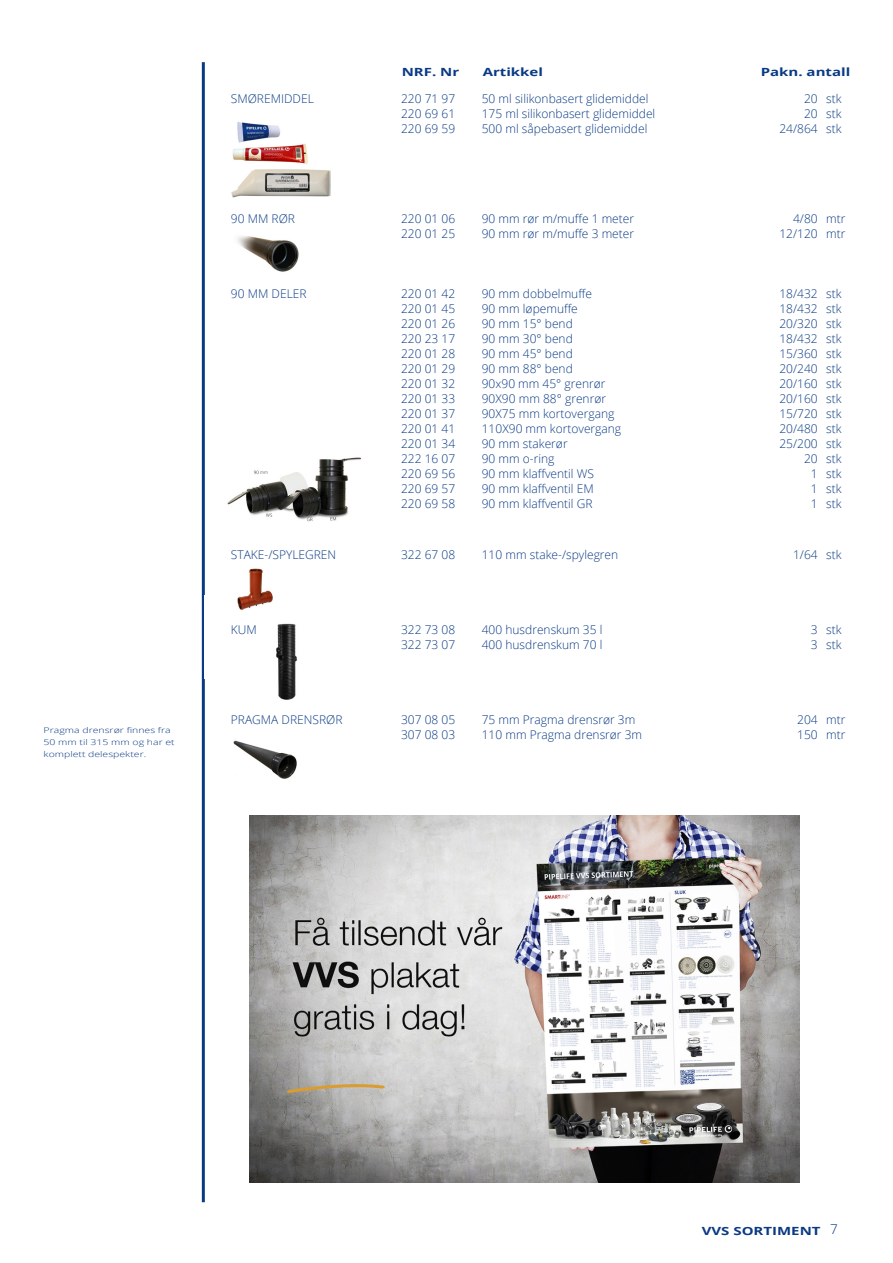
<style>
.page{position:relative;width:893px;height:1263px;background:#fff}
.page>*{position:absolute;margin:0;border:0;box-sizing:border-box;transform-origin:0 0}
.t1{font:300 13.5px "Open Sans";color:#0a3a84}
.brødtekst{font:300 12px "Open Sans";color:#0a3a84}
.t2{font:700 11.25px "Open Sans";color:#0a3a84;scale:1.33 1}
.t3{font:300 7.8px "Open Sans";color:#0a3a84;scale:1.33 1}
</style>
<div class="page">
<hr style="left:202px;top:62px;width:3px;height:1140px;background:#0a3a84">
<img style="left:237px;top:236px;width:62px;height:36px">
<img style="left:231px;top:169px;width:100px;height:29px">
<img style="left:250px;top:816px;width:549px;height:366px">
<img style="left:232px;top:144px;width:76px;height:20px">
<img style="left:237px;top:568px;width:36px;height:43px">
<img style="left:276px;top:623px;width:21px;height:77px">
<img style="left:233px;top:740px;width:64px;height:39px">
<img style="left:227px;top:457px;width:134px;height:65px">
<img style="left:237px;top:121px;width:44px;height:22px">
<p class="t3" style="left:44px;top:724px;width:97px">Pragma drensrør finnes fra</p>
<p class="t3" style="left:44px;top:736px;width:100px">50 mm til 315 mm og har et</p>
<p class="t3" style="left:44px;top:748px;width:79px">komplett delespekter.</p>
<p class="t2" style="left:402px;top:63px;width:45px">NRF. Nr</p>
<p class="t2" style="left:483px;top:63px;width:47px">Artikkel</p>
<p class="t2" style="left:761px;top:63px;width:69px">Pakn. antall</p>
<p class="brødtekst" style="left:231px;top:90px;width:84px">SMØREMIDDEL</p>
<p class="brødtekst" style="left:401px;top:90px;width:56px">220 71 97</p>
<p class="brødtekst" style="left:482px;top:90px;width:168px">50 ml silikonbasert glidemiddel</p>
<p class="brødtekst" style="left:804px;top:90px;width:39px">20 stk</p>
<p class="brødtekst" style="left:401px;top:105px;width:56px">220 69 61</p>
<p class="brødtekst" style="left:482px;top:105px;width:175px">175 ml silikonbasert glidemiddel</p>
<p class="brødtekst" style="left:804px;top:105px;width:39px">20 stk</p>
<p class="brødtekst" style="left:401px;top:120px;width:56px">220 69 59</p>
<p class="brødtekst" style="left:482px;top:120px;width:167px">500 ml såpebasert glidemiddel</p>
<p class="brødtekst" style="left:779px;top:120px;width:64px">24/864 stk</p>
<p class="brødtekst" style="left:231px;top:210px;width:66px">90 MM RØR</p>
<p class="brødtekst" style="left:401px;top:210px;width:56px">220 01 06</p>
<p class="brødtekst" style="left:482px;top:210px;width:154px">90 mm rør m/muffe 1 meter</p>
<p class="brødtekst" style="left:793px;top:210px;width:54px">4/80 mtr</p>
<p class="brødtekst" style="left:401px;top:225px;width:56px">220 01 25</p>
<p class="brødtekst" style="left:482px;top:225px;width:154px">90 mm rør m/muffe 3 meter</p>
<p class="brødtekst" style="left:779px;top:225px;width:68px">12/120 mtr</p>
<p class="brødtekst" style="left:231px;top:285px;width:77px">90 MM DELER</p>
<p class="brødtekst" style="left:401px;top:285px;width:56px">220 01 42</p>
<p class="brødtekst" style="left:482px;top:285px;width:112px">90 mm dobbelmuffe</p>
<p class="brødtekst" style="left:779px;top:285px;width:64px">18/432 stk</p>
<p class="brødtekst" style="left:401px;top:300px;width:56px">220 01 45</p>
<p class="brødtekst" style="left:482px;top:300px;width:98px">90 mm løpemuffe</p>
<p class="brødtekst" style="left:779px;top:300px;width:64px">18/432 stk</p>
<p class="brødtekst" style="left:401px;top:315px;width:56px">220 01 26</p>
<p class="brødtekst" style="left:482px;top:315px;width:93px">90 mm 15° bend</p>
<p class="brødtekst" style="left:779px;top:315px;width:64px">20/320 stk</p>
<p class="brødtekst" style="left:401px;top:330px;width:56px">220 23 17</p>
<p class="brødtekst" style="left:482px;top:330px;width:93px">90 mm 30° bend</p>
<p class="brødtekst" style="left:779px;top:330px;width:64px">18/432 stk</p>
<p class="brødtekst" style="left:401px;top:345px;width:56px">220 01 28</p>
<p class="brødtekst" style="left:482px;top:345px;width:93px">90 mm 45° bend</p>
<p class="brødtekst" style="left:779px;top:345px;width:64px">15/360 stk</p>
<p class="brødtekst" style="left:401px;top:360px;width:56px">220 01 29</p>
<p class="brødtekst" style="left:482px;top:360px;width:93px">90 mm 88° bend</p>
<p class="brødtekst" style="left:779px;top:360px;width:64px">20/240 stk</p>
<p class="brødtekst" style="left:401px;top:375px;width:56px">220 01 32</p>
<p class="brødtekst" style="left:482px;top:375px;width:125px">90x90 mm 45° grenrør</p>
<p class="brødtekst" style="left:779px;top:375px;width:64px">20/160 stk</p>
<p class="brødtekst" style="left:401px;top:390px;width:56px">220 01 33</p>
<p class="brødtekst" style="left:482px;top:390px;width:126px">90X90 mm 88° grenrør</p>
<p class="brødtekst" style="left:779px;top:390px;width:64px">20/160 stk</p>
<p class="brødtekst" style="left:401px;top:405px;width:56px">220 01 37</p>
<p class="brødtekst" style="left:482px;top:405px;width:134px">90X75 mm kortovergang</p>
<p class="brødtekst" style="left:779px;top:405px;width:64px">15/720 stk</p>
<p class="brødtekst" style="left:401px;top:420px;width:56px">220 01 41</p>
<p class="brødtekst" style="left:482px;top:420px;width:141px">110X90 mm kortovergang</p>
<p class="brødtekst" style="left:779px;top:420px;width:64px">20/480 stk</p>
<p class="brødtekst" style="left:401px;top:435px;width:56px">220 01 34</p>
<p class="brødtekst" style="left:482px;top:435px;width:87px">90 mm stakerør</p>
<p class="brødtekst" style="left:779px;top:435px;width:64px">25/200 stk</p>
<p class="brødtekst" style="left:401px;top:450px;width:56px">222 16 07</p>
<p class="brødtekst" style="left:482px;top:450px;width:74px">90 mm o-ring</p>
<p class="brødtekst" style="left:804px;top:450px;width:39px">20 stk</p>
<p class="brødtekst" style="left:401px;top:465px;width:56px">220 69 56</p>
<p class="brødtekst" style="left:482px;top:465px;width:114px">90 mm klaffventil WS</p>
<p class="brødtekst" style="left:811px;top:465px;width:32px">1 stk</p>
<p class="brødtekst" style="left:401px;top:480px;width:56px">220 69 57</p>
<p class="brødtekst" style="left:482px;top:480px;width:113px">90 mm klaffventil EM</p>
<p class="brødtekst" style="left:811px;top:480px;width:32px">1 stk</p>
<p class="brødtekst" style="left:401px;top:495px;width:56px">220 69 58</p>
<p class="brødtekst" style="left:482px;top:495px;width:112px">90 mm klaffventil GR</p>
<p class="brødtekst" style="left:811px;top:495px;width:32px">1 stk</p>
<p class="brødtekst" style="left:231px;top:547px;width:107px">STAKE-/SPYLEGREN</p>
<p class="brødtekst" style="left:401px;top:547px;width:56px">322 67 08</p>
<p class="brødtekst" style="left:482px;top:547px;width:138px">110 mm stake-/spylegren</p>
<p class="brødtekst" style="left:793px;top:547px;width:50px">1/64 stk</p>
<p class="brødtekst" style="left:231px;top:622px;width:27px">KUM</p>
<p class="brødtekst" style="left:401px;top:622px;width:56px">322 73 08</p>
<p class="brødtekst" style="left:482px;top:622px;width:122px">400 husdrenskum 35 l</p>
<p class="brødtekst" style="left:811px;top:622px;width:32px">3 stk</p>
<p class="brødtekst" style="left:401px;top:637px;width:56px">322 73 07</p>
<p class="brødtekst" style="left:482px;top:637px;width:122px">400 husdrenskum 70 l</p>
<p class="brødtekst" style="left:811px;top:637px;width:32px">3 stk</p>
<p class="brødtekst" style="left:231px;top:712px;width:113px">PRAGMA DRENSRØR</p>
<p class="brødtekst" style="left:401px;top:712px;width:56px">307 08 05</p>
<p class="brødtekst" style="left:482px;top:712px;width:155px">75 mm Pragma drensrør 3m</p>
<p class="brødtekst" style="left:797px;top:712px;width:50px">204 mtr</p>
<p class="brødtekst" style="left:401px;top:727px;width:56px">307 08 03</p>
<p class="brødtekst" style="left:482px;top:727px;width:162px">110 mm Pragma drensrør 3m</p>
<p class="brødtekst" style="left:797px;top:727px;width:50px">150 mtr</p>
<p class="t2" style="left:702px;top:1222px;width:91px">VVS SORTIMENT</p>
<p class="t1" style="left:830px;top:1220px;width:9px">7</p>
</div>
